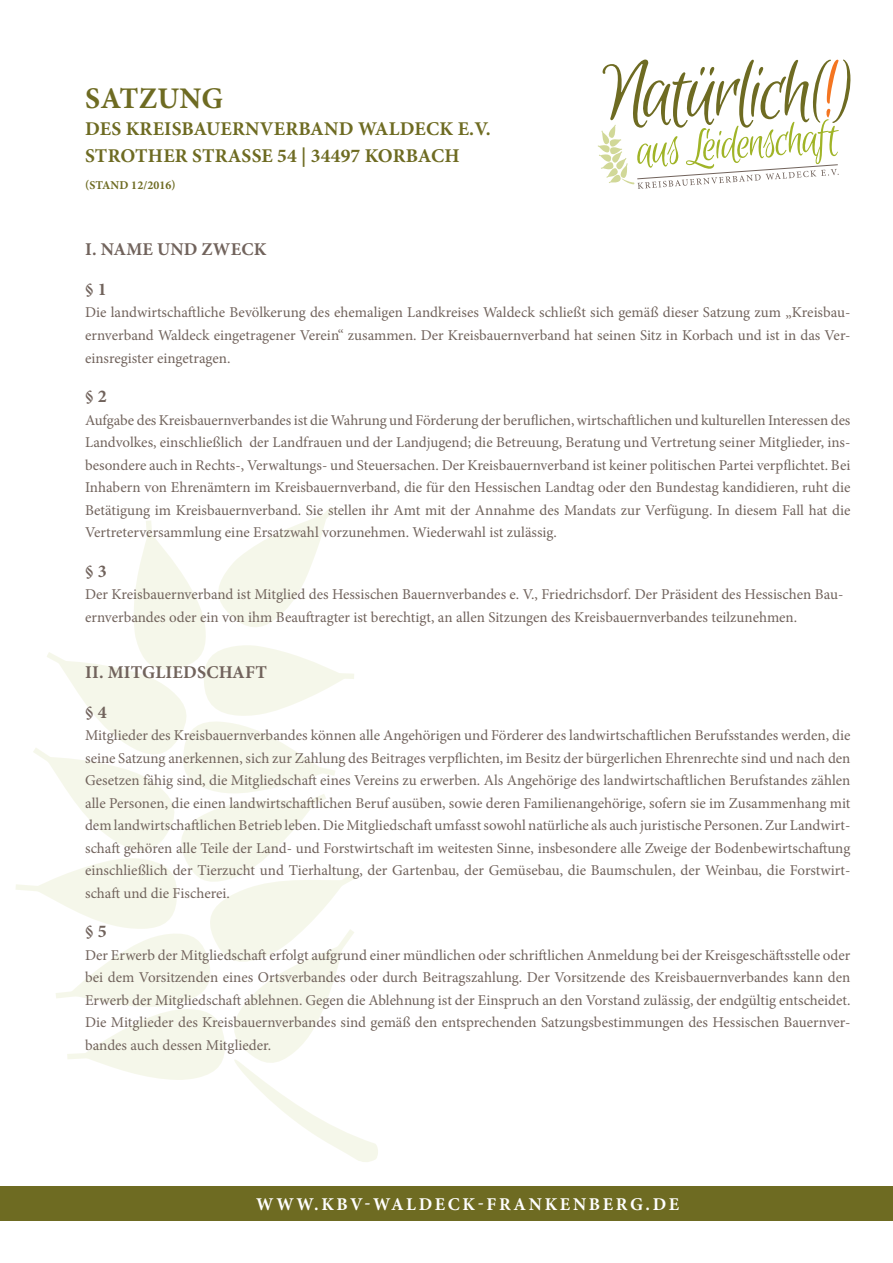
<style>
.page{position:relative;width:893px;height:1263px;background:#fff}
.page>*{position:absolute;margin:0;border:0;box-sizing:border-box;transform-origin:0 0}
.t1{font:700 30px "Minion Pro";letter-spacing:.01em;color:#6e6b22}
.t2{font:700 19.5px/27px "Minion Pro";letter-spacing:.01em;color:#6e6b22}
.t3{font:700 18px/39.5px "Minion Pro";letter-spacing:.01em;color:#71635c}
.t4{font:700 18px "Minion Pro";letter-spacing:.15em;color:#fff}
.t5{font:15px/22.5px "Minion Pro";color:#71635c;text-align:justify}
.t6{font:700 12px "Minion Pro";letter-spacing:.01em;color:#6e6b22}
</style>
<div class="page">
<div style="left:0;top:1186px;width:893px;height:34px;background:#6e6b22"></div>
<svg style="left:16px;top:507px;width:362px;height:655px"></svg>
<svg style="left:598px;top:60px;width:252px;height:129px"></svg>
<h1 class="t1" style="left:85px;top:77px;width:139px">SATZUNG</h1>
<h2 class="t2" style="left:85px;top:115px;width:407px">DES KREISBAUERNVERBAND WALDECK E.V.<br>STROTHER STRASSE 54 | 34497 KORBACH</h2>
<p class="t6" style="left:85px;top:177px;width:92px">(STAND 12/2016)</p>
<p class="t3" style="left:85px;top:230px;width:182px">I. NAME UND ZWECK § 1</p>
<p class="t5" style="left:85px;top:301px;width:767px">Die landwirtschaftliche Bevölkerung des ehemaligen Landkreises Waldeck schließt sich gemäß dieser Satzung zum „Kreisbau&shy;ernverband Waldeck eingetragener Verein“ zusammen. Der Kreisbauernverband hat seinen Sitz in Korbach und ist in das Ver&shy;einsregister eingetragen.</p>
<p class="t3" style="left:85px;top:376px;width:23px">§ 2</p>
<p class="t5" style="left:85px;top:408px;width:767px">Aufgabe des Kreisbauernverbandes ist die Wahrung und Förderung der beruflichen, wirtschaftlichen und kulturellen Interessen des Landvolkes, einschließlich der Landfrauen und der Landjugend; die Betreuung, Beratung und Vertretung seiner Mitglieder, ins&shy;besondere auch in Rechts-, Verwaltungs- und Steuersachen. Der Kreisbauernverband ist keiner politischen Partei verpflichtet. Bei Inhabern von Ehrenämtern im Kreisbauernverband, die für den Hessischen Landtag oder den Bundestag kandidieren, ruht die Betätigung im Kreisbauernverband. Sie stellen ihr Amt mit der Annahme des Mandats zur Verfügung. In diesem Fall hat die Vertreterversammlung eine Ersatzwahl vorzunehmen. Wiederwahl ist zulässig.</p>
<p class="t3" style="left:85px;top:551px;width:23px">§ 3</p>
<p class="t5" style="left:85px;top:583px;width:760px">Der Kreisbauernverband ist Mitglied des Hessischen Bauernverbandes e. V., Friedrichsdorf. Der Präsident des Hessischen Bau&shy;ernverbandes oder ein von ihm Beauftragter ist berechtigt, an allen Sitzungen des Kreisbauernverbandes teilzunehmen.</p>
<p class="t3" style="left:85px;top:652px;width:183px">II . MITGLIEDSCHAFT § 4</p>
<p class="t5" style="left:85px;top:724px;width:767px">Mitglieder des Kreisbauernverbandes können alle Angehörigen und Förderer des landwirtschaftlichen Berufsstandes werden, die seine Satzung anerkennen, sich zur Zahlung des Beitrages verpflichten, im Besitz der bürgerlichen Ehrenrechte sind und nach den Gesetzen fähig sind, die Mitgliedschaft eines Vereins zu erwerben. Als Angehörige des landwirtschaftlichen Berufstandes zählen alle Personen, die einen landwirtschaftlichen Beruf ausüben, sowie deren Familienangehörige, sofern sie im Zusammenhang mit dem landwirtschaftlichen Betrieb leben. Die Mitgliedschaft umfasst sowohl natürliche als auch juristische Personen. Zur Landwirt&shy;schaft gehören alle Teile der Land- und Forstwirtschaft im weitesten Sinne, insbesondere alle Zweige der Bodenbewirtschaftung einschließlich der Tierzucht und Tierhaltung, der Gartenbau, der Gemüsebau, die Baumschulen, der Weinbau, die Forstwirt&shy;schaft und die Fischerei.</p>
<p class="t3" style="left:85px;top:911px;width:23px">§ 5</p>
<p class="t5" style="left:85px;top:944px;width:767px">Der Erwerb der Mitgliedschaft erfolgt aufgrund einer mündlichen oder schriftlichen Anmeldung bei der Kreisgeschäftsstelle oder bei dem Vorsitzenden eines Ortsverbandes oder durch Beitragszahlung. Der Vorsitzende des Kreisbauernverbandes kann den Erwerb der Mitgliedschaft ablehnen. Gegen die Ablehnung ist der Einspruch an den Vorstand zulässig, der endgültig entscheidet.<br>Die Mitglieder des Kreisbauernverbandes sind gemäß den entsprechenden Satzungsbestimmungen des Hessischen Bauernver&shy;bandes auch dessen Mitglieder.</p>
<p class="t4" style="left:256px;top:1191px;width:21px">WWW</p>
<p class="t4" style="left:314px;top:1191px;width:367px">.KBV-WALDECK-FRANKENBERG.DE</p>
</div>
